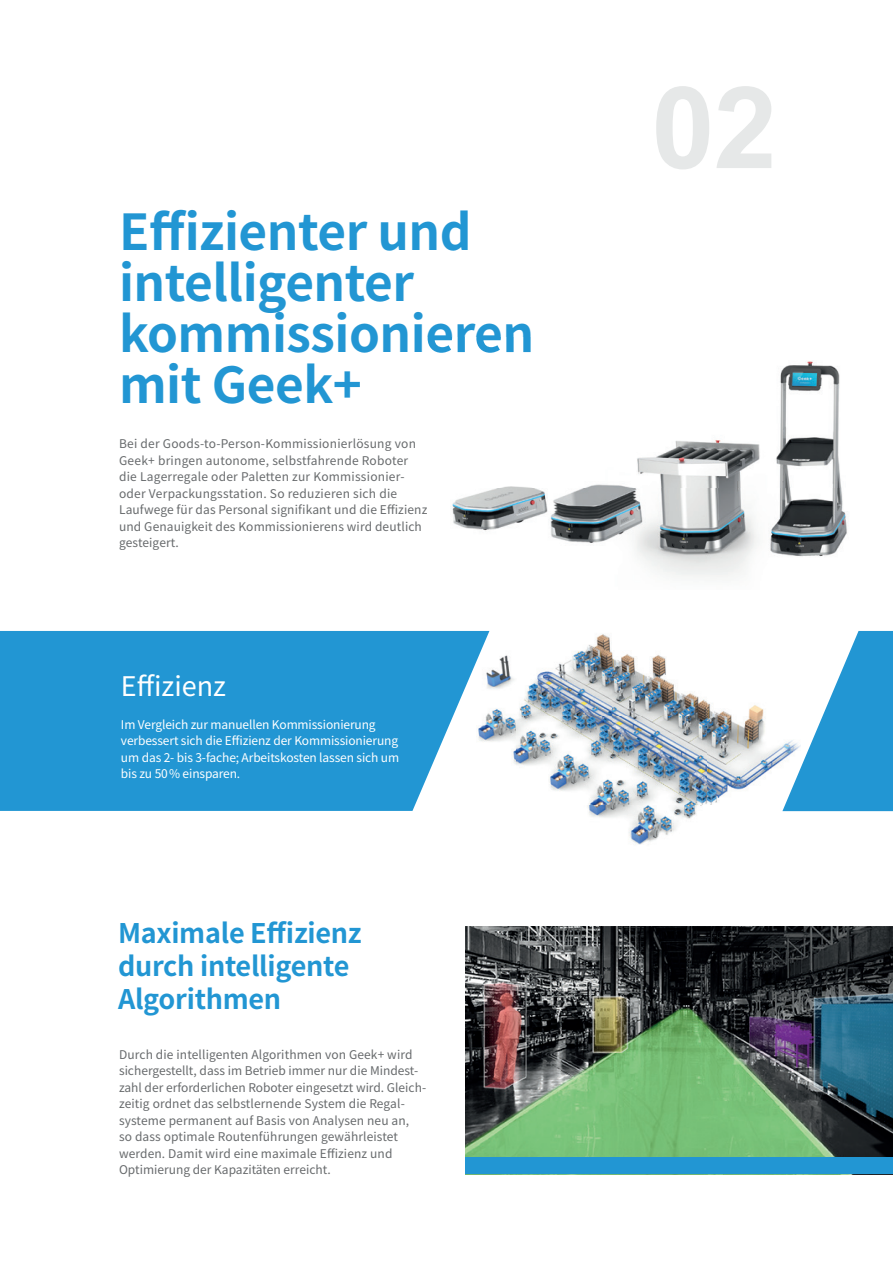
<style>
.page{position:relative;width:893px;height:1263px;background:#fff}
.page>*{position:absolute;margin:0;border:0;box-sizing:border-box;transform-origin:0 0}
.t1{font:700 114px "Arial";color:#e6e8e8}
.t2{font:700 49.5px/51px "Source Han Sans CN";letter-spacing:-.01em;color:#2296d3}
.t3{font:700 27px/33px "Source Han Sans CN";letter-spacing:-.01em;color:#2296d3}
.t4{font:27px "Source Han Sans CN";color:#fff}
.t5{font:12px/16.5px "Source Han Sans CN";letter-spacing:.01em;color:#676a6c}
.t6{font:12px/16.5px "Source Han Sans CN";letter-spacing:-.01em;color:#fff}
</style>
<div class="page">
<img style="left:469px;top:630px;width:332px;height:215px">
<svg style="left:0;top:631px;width:489px;height:180px;fill:#2296d3"></svg>
<svg style="left:782px;top:631px;width:111px;height:180px"></svg>
<img style="left:452px;top:361px;width:396px;height:216px">
<img style="left:427px;top:338px;width:104px;height:15px">
<img style="left:466px;top:927px;width:427px;height:248px">
<div style="left:466px;top:1158px;width:427px;height:16px;background:#2296d3"></div>
<h2 class="t2" style="left:119px;top:207px;width:417px">Effizienter und intelligenter kommissionieren mit Geek+</h2>
<p class="t5" style="left:119px;top:436px;width:310px">Bei der Goods-to-Person-Kommissionierlösung von Geek+ bringen autonome, selbstfahrende Roboter die Lagerregale oder Paletten zur Kommissionier&shy;oder Verpackungsstation. So reduzieren sich die Laufwege für das Personal signifikant und die Effizienz und Genauigkeit des Kommissionierens wird deutlich gesteigert.</p>
<h3 class="t4" style="left:121px;top:670px;width:107px">Effizienz</h3>
<p class="t6" style="left:121px;top:716px;width:280px">Im Vergleich zur manuellen Kommissionierung verbessert sich die Effizienz der Kommissionierung um das 2- bis 3-fache; Arbeitskosten lassen sich um bis zu 50 % einsparen.</p>
<h3 class="t3" style="left:118px;top:917px;width:245px">Maximale Effizienz durch intelligente<br>Algorithmen</h3>
<p class="t5" style="left:119px;top:1046px;width:309px">Durch die intelligenten Algorithmen von Geek+ wird sichergestellt, dass im Betrieb immer nur die Mindest&shy;zahl der erforderlichen Roboter eingesetzt wird. Gleich&shy;zeitig ordnet das selbstlernende System die Regal&shy;systeme permanent auf Basis von Analysen neu an,<br>so dass optimale Routenführungen gewährleistet werden. Damit wird eine maximale Effizienz und Optimierung der Kapazitäten erreicht.</p>
<h1 class="t1" style="left:651px;top:53px;width:127px">02</h1>
</div>
